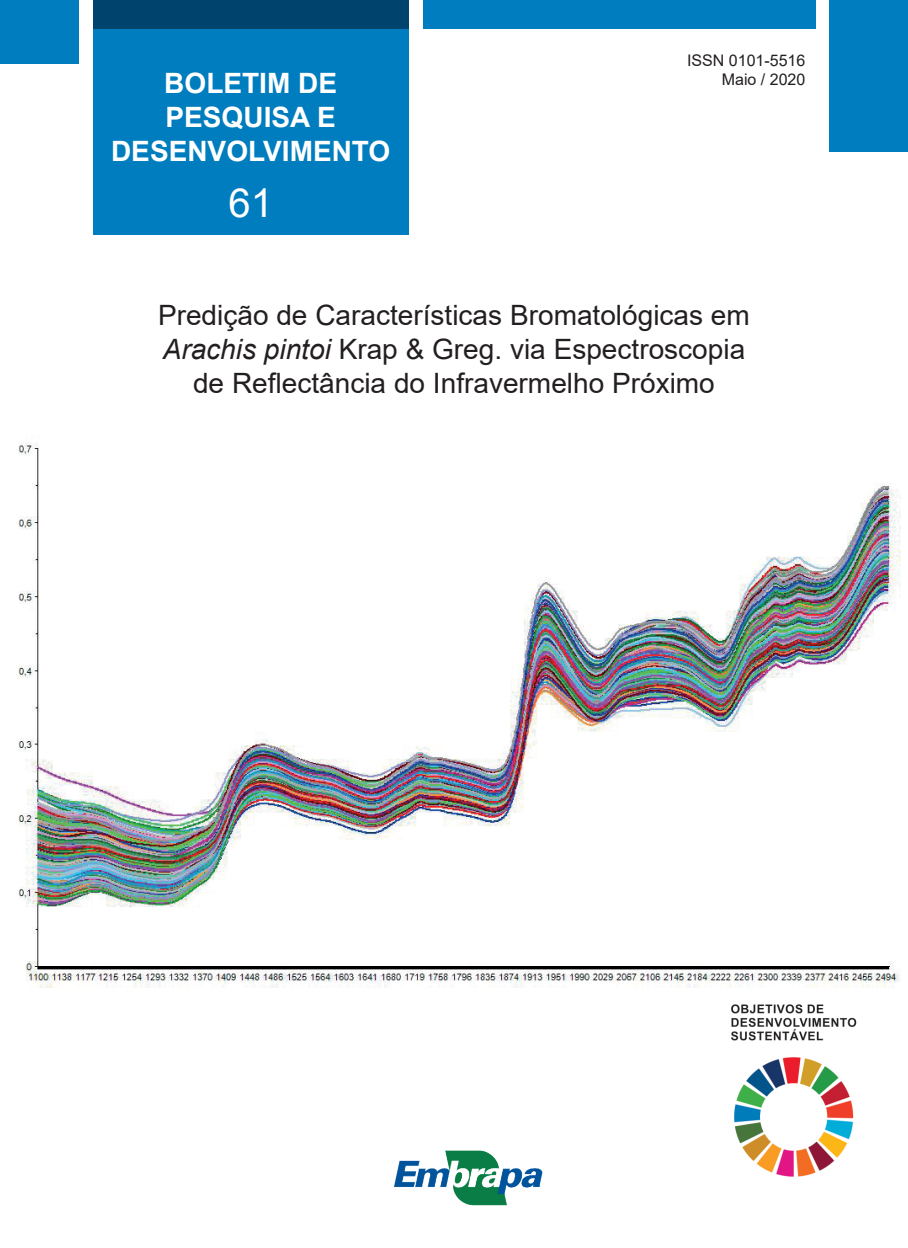
<style>
.page{position:relative;width:908px;height:1248px;background:#fff}
.page>*{position:absolute;margin:0;border:0;box-sizing:border-box;transform-origin:0 0}
.t1{font:40px "Arial";color:#fff}
.t2{font:28px/33.6px "Arial";color:#231f20;text-align:center}
.t3{font:700 28px/33.6px "Arial";color:#fff;text-align:center}
.t4{font:16px/19.2px "Arial";color:#231f20;text-align:right}
.s1{font-style:italic}
</style>
<div class="page">
<img style="left:18px;top:442px;width:883px;height:546px">
<div style="left:0;top:0;width:79px;height:64px;background:#007dbe"></div>
<div style="left:829px;top:0;width:78px;height:152px;background:#007dbe"></div>
<div style="left:93px;top:0;width:315px;height:234px;background:#007dbe"></div>
<div style="left:422px;top:0;width:392px;height:28px;background:#007dbe"></div>
<div style="left:93px;top:0;width:315px;height:28px;background:#00446d"></div>
<img style="left:731px;top:1004px;width:126px;height:173px">
<img style="left:393px;top:1150px;width:150px;height:56px">
<p class="t3" style="left:111px;top:67px;width:281px">BOLETIM DE<br>PESQUISA E<br>DESENVOLVIMENTO</p>
<h1 class="t1" style="left:228px;top:176px;width:46px">61</h1>
<p class="t4" style="left:686px;top:51px;width:120px">ISSN 0101-5516<br>Maio / 2020</p>
<p class="t2" style="left:158px;top:298px;width:593px">Predição de Características Bromatológicas em<br><span class="s1">Arachis pintoi</span> Krap &amp; Greg. via Espectroscopia de Reflectância do Infravermelho Próximo</p>
</div>
